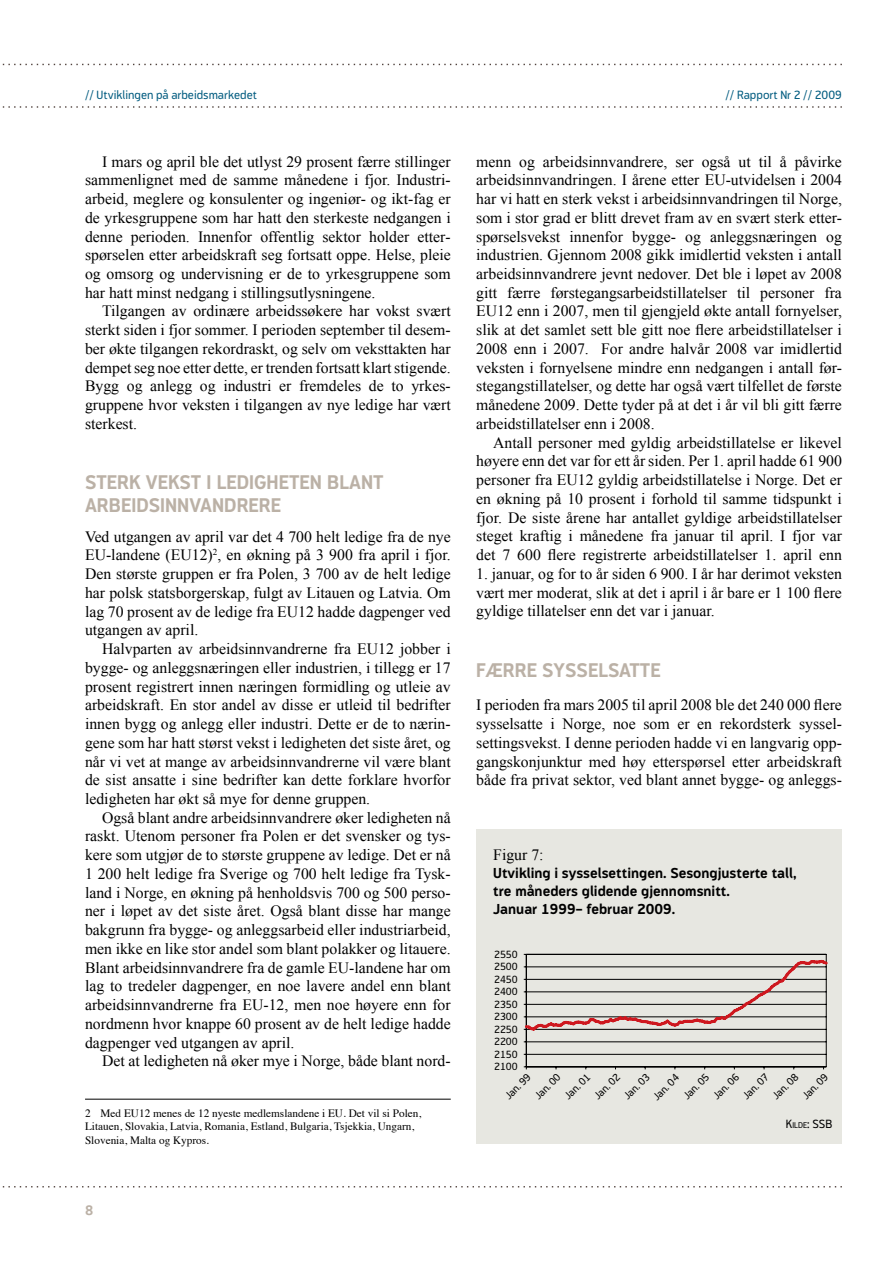
<style>
.page{position:relative;width:893px;height:1263px;background:#fff}
.page>*{position:absolute;margin:0;border:0;box-sizing:border-box;transform-origin:0 0}
.t1{font:700 19.5px/22.5px "Modus";color:#bbb1a6}
.t2{font:15.75px/18.8px "Times New Roman";color:#000;text-align:justify}
.t3{font:700 14.25px/18px "Modus";color:#000}
.t4{font:700 13.5px "Modus";color:#bbb1a6}
.t5{font:12px "Modus";color:#005b7f}
.t6{font:12px "Modus";color:#000}
.t7{font:11.25px/13.5px "Times";color:#000}
.t8{font:10.5px "Modus";color:#010101}
.s1{font-size:8.4px}
</style>
<div class="page">
<svg style="left:2px;top:64px;width:840px;height:1px"></svg>
<svg style="left:2px;top:106px;width:840px;height:2px"></svg>
<svg style="left:2px;top:1186px;width:840px;height:1px"></svg>
<hr style="left:85px;top:1099px;width:366px;height:1px;background:#000">
<div style="left:476px;top:829px;width:366px;height:315px;background:#e7e7e1"></div>
<svg style="left:523px;top:954px;width:305px;height:116px"></svg>
<p class="t5" style="left:85px;top:88px;width:173px">// Utviklingen på arbeidsmarkedet</p>
<p class="t5" style="left:726px;top:88px;width:118px">// Rapport Nr 2 // 2009</p>
<p class="t2" style="left:85px;top:152px;width:367px;text-indent:17px">I mars og april ble det utlyst 29 prosent færre stillinger sammenlignet med de samme månedene i fjor. Industri&shy;arbeid, meglere og konsulenter og ingeniør- og ikt-fag er de yrkesgruppene som har hatt den sterkeste nedgangen i denne perioden. Innenfor offentlig sektor holder etter&shy;spørselen etter arbeidskraft seg fortsatt oppe. Helse, pleie og omsorg og undervisning er de to yrkesgruppene som har hatt minst nedgang i stillingsutlysningene.</p>
<p class="t2" style="left:85px;top:302px;width:367px;text-indent:17px">Tilgangen av ordinære arbeidssøkere har vokst svært sterkt siden i fjor sommer. I perioden september til desem&shy;ber økte tilgangen rekordraskt, og selv om veksttakten har dempet seg noe etter dette, er trenden fortsatt klart stigende.<br>Bygg og anlegg og industri er fremdeles de to yrkes&shy;gruppene hvor veksten i tilgangen av nye ledige har vært sterkest.</p>
<p class="t1" style="left:85px;top:471px;width:22px">Sterkvekstiledighetenblant arbeidsinnvandrere</p>
<p class="t2" style="left:85px;top:527px;width:367px">Ved utgangen av april var det 4 700 helt ledige fra de nye EU-landene (EU12)<sup>2</sup>, en økning på 3 900 fra april i fjor.<br>Den største gruppen er fra Polen, 3 700 av de helt ledige har polsk statsborgerskap, fulgt av Litauen og Latvia. Om lag 70 prosent av de ledige fra EU12 hadde dagpenger ved utgangen av april.</p>
<p class="t2" style="left:85px;top:639px;width:367px;text-indent:17px">Halvparten av arbeidsinnvandrerne fra EU12 jobber i bygge- og anleggsnæringen eller industrien, i tillegg er 17 prosent registrert innen næringen formidling og utleie av arbeidskraft. En stor andel av disse er utleid til bedrifter innen bygg og anlegg eller industri. Dette er de to nærin&shy;gene som har hatt størst vekst i ledigheten det siste året, og når vi vet at mange av arbeidsinnvandrerne vil være blant de sist ansatte i sine bedrifter kan dette forklare hvorfor ledigheten har økt så mye for denne gruppen.</p>
<p class="t2" style="left:85px;top:808px;width:367px;text-indent:17px">Også blant andre arbeidsinnvandrere øker ledigheten nå raskt. Utenom personer fra Polen er det svensker og tys&shy;kere som utgjør de to største gruppene av ledige. Det er nå 1 200 helt ledige fra Sverige og 700 helt ledige fra Tysk&shy;land i Norge, en økning på henholdsvis 700 og 500 perso&shy;ner i løpet av det siste året. Også blant disse har mange bakgrunn fra bygge- og anleggsarbeid eller industriarbeid, men ikke en like stor andel som blant polakker og litauere.<br>Blant arbeidsinnvandrere fra de gamle EU-landene har om lag to tredeler dagpenger, en noe lavere andel enn blant arbeidsinnvandrerne fra EU-12, men noe høyere enn for nordmenn hvor knappe 60 prosent av de helt ledige hadde dagpenger ved utgangen av april.</p>
<p class="t2" style="left:102px;top:1051px;width:350px">Det at ledigheten nå øker mye i Norge, både blant nord-</p>
<p class="t7" style="left:85px;top:1105px;width:338px">2 Med EU12 menes de 12 nyeste medlemslandene i EU. Det vil si Polen,<br>Litauen, Slovakia, Latvia, Romania, Estland, Bulgaria, Tsjekkia, Ungarn,<br>Slovenia, Malta og Kypros.</p>
<p class="t4" style="left:85px;top:1203px;width:10px">8</p>
<p class="t2" style="left:476px;top:152px;width:367px">menn og arbeidsinnvandrere, ser også ut til å påvirke arbeidsinnvandringen. I årene etter EU-utvidelsen i 2004 har vi hatt en sterk vekst i arbeidsinnvandringen til Norge, som i stor grad er blitt drevet fram av en svært sterk etter&shy;spørselsvekst innenfor bygge- og anleggsnæringen og industrien. Gjennom 2008 gikk imidlertid veksten i antall arbeidsinnvandrere jevnt nedover. Det ble i løpet av 2008 gitt færre førstegangsarbeidstillatelser til personer fra EU12 enn i 2007, men til gjengjeld økte antall fornyelser, slik at det samlet sett ble gitt noe flere arbeidstillatelser i 2008 enn i 2007. For andre halvår 2008 var imidlertid veksten i fornyelsene mindre enn nedgangen i antall før&shy;stegangstillatelser, og dette har også vært tilfellet de første månedene 2009. Dette tyder på at det i år vil bli gitt færre arbeidstillatelser enn i 2008.</p>
<p class="t2" style="left:476px;top:433px;width:367px;text-indent:17px">Antall personer med gyldig arbeidstillatelse er likevel høyere enn det var for ett år siden. Per 1. april hadde 61 900 personer fra EU12 gyldig arbeidstillatelse i Norge. Det er en økning på 10 prosent i forhold til samme tidspunkt i fjor. De siste årene har antallet gyldige arbeidstillatelser steget kraftig i månedene fra januar til april. I fjor var det 7 600 flere registrerte arbeidstillatelser 1. april enn</p>
<p class="t2" style="left:476px;top:564px;width:367px">1. januar, og for to år siden 6 900. I år har derimot veksten vært mer moderat, slik at det i april i år bare er 1 100 flere gyldige tillatelser enn det var i januar.</p>
<p class="t1" style="left:476px;top:658px;width:186px">FÆRRE SYSSELSATTE</p>
<p class="t2" style="left:476px;top:695px;width:367px">I perioden fra mars 2005 til april 2008 ble det 240 000 flere sysselsatte i Norge, noe som er en rekordsterk syssel&shy;settingsvekst. I denne perioden hadde vi en langvarig opp&shy;gangskonjunktur med høy etterspørsel etter arbeidskraft både fra privat sektor, ved blant annet bygge- og anleggs-</p>
<p class="t2" style="left:493px;top:845px;width:52px">Figur 7:</p>
<p class="t3" style="left:493px;top:864px;width:305px">Utvikling i sysselsettingen. Sesongjusterte tall, tre måneders glidende gjennomsnitt.<br>Januar 1999– februar 2009.</p>
<p class="t8" style="left:494px;top:948px;width:25px">2550</p>
<p class="t8" style="left:494px;top:961px;width:25px">2500</p>
<p class="t8" style="left:494px;top:973px;width:25px">2450</p>
<p class="t8" style="left:494px;top:986px;width:25px">2400</p>
<p class="t8" style="left:494px;top:998px;width:25px">2350</p>
<p class="t8" style="left:494px;top:1011px;width:25px">2300</p>
<p class="t8" style="left:494px;top:1023px;width:25px">2250</p>
<p class="t8" style="left:494px;top:1036px;width:25px">2200</p>
<p class="t8" style="left:494px;top:1048px;width:25px">2150</p>
<p class="t8" style="left:494px;top:1061px;width:25px">2100</p>
<p class="t8" style="left:502px;top:1094px;width:34px;rotate:-45deg">Jan. 99</p>
<p class="t8" style="left:532px;top:1094px;width:34px;rotate:-45deg">Jan. 00</p>
<p class="t8" style="left:562px;top:1094px;width:34px;rotate:-45deg">Jan. 01</p>
<p class="t8" style="left:591px;top:1094px;width:34px;rotate:-45deg">Jan. 02</p>
<p class="t8" style="left:621px;top:1094px;width:34px;rotate:-45deg">Jan. 03</p>
<p class="t8" style="left:650px;top:1094px;width:34px;rotate:-45deg">Jan. 04</p>
<p class="t8" style="left:681px;top:1094px;width:34px;rotate:-45deg">Jan. 05</p>
<p class="t8" style="left:710px;top:1094px;width:34px;rotate:-45deg">Jan. 06</p>
<p class="t8" style="left:740px;top:1094px;width:34px;rotate:-45deg">Jan. 07</p>
<p class="t8" style="left:770px;top:1094px;width:34px;rotate:-45deg">Jan. 08</p>
<p class="t8" style="left:800px;top:1094px;width:34px;rotate:-45deg">Jan. 09</p>
<p class="t6" style="left:786px;top:1117px;width:48px">K<span class="s1">ilde</span>: SSB</p>
</div>
